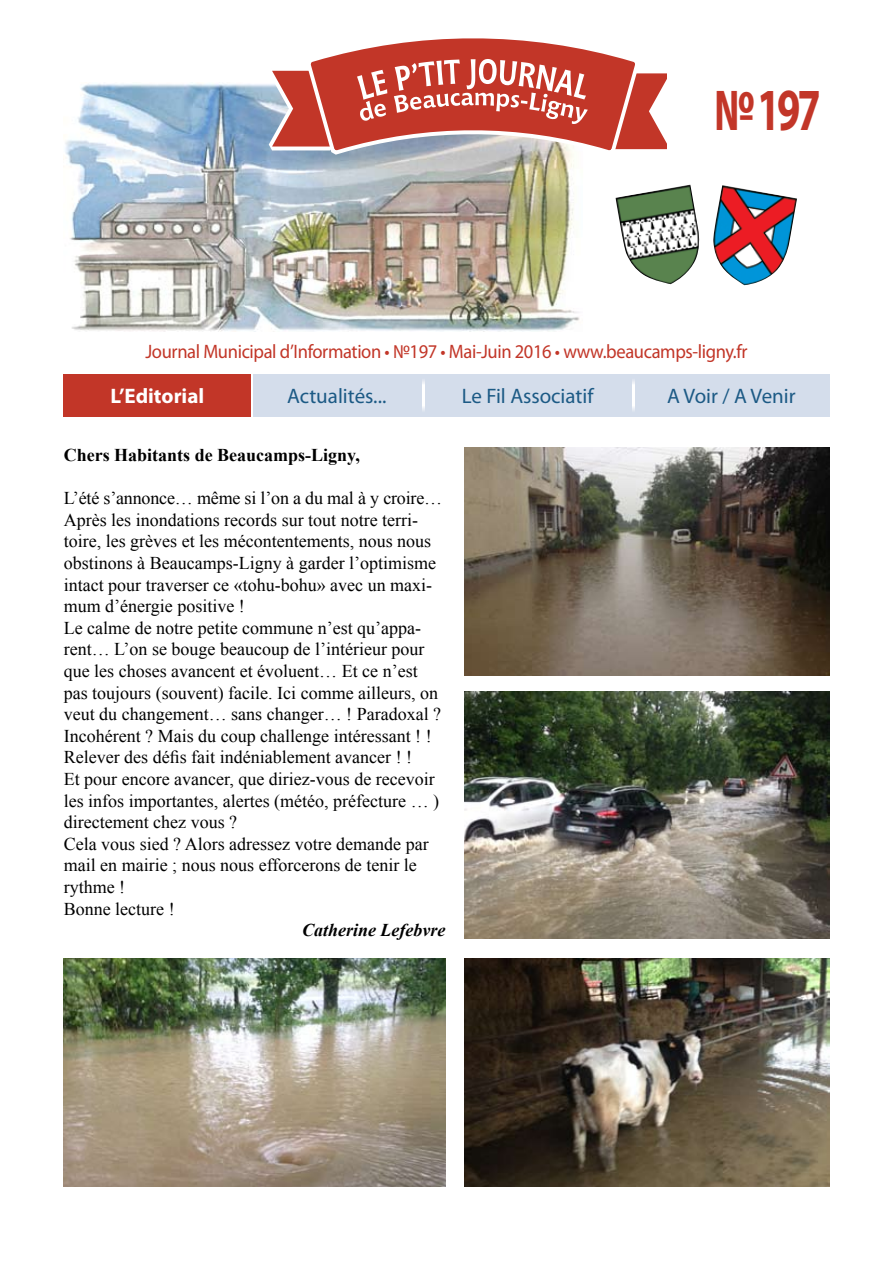
<style>
.page{position:relative;width:893px;height:1263px;background:#fff}
.page>*{position:absolute;margin:0;border:0;box-sizing:border-box;transform-origin:0 0}
.t1{font:700 60px "Myriad Pro";color:#c23628;scale:.7 1}
.t2{font:21px "Myriad Pro";color:#1c5a85}
.t3{font:700 21px "Myriad Pro";color:#fff}
.t4{font:19.5px "Myriad Pro";letter-spacing:-.02em;color:#c23628;scale:.95 1}
.t5{font:18px/21.6px "Times New Roman";color:#000}
.t6{font:700 18px "Times New Roman";color:#000}
.t7{font:italic 700 18px "Times New Roman";color:#000}
</style>
<div class="page">
<div style="left:253px;top:374px;width:577px;height:43px;background:#d4ddeb"></div>
<div style="left:64px;top:374px;width:187px;height:43px;background:#c23628"></div>
<svg style="left:423px;top:380px;width:2px;height:31px"></svg>
<svg style="left:632px;top:380px;width:3px;height:31px"></svg>
<img style="left:65px;top:83px;width:515px;height:248px">
<img style="left:615px;top:185px;width:85px;height:99px">
<img style="left:713px;top:185px;width:84px;height:100px">
<svg style="left:269px;top:38px;width:398px;height:119px"></svg>
<img style="left:465px;top:447px;width:364px;height:228px">
<img style="left:465px;top:959px;width:364px;height:227px">
<img style="left:465px;top:691px;width:364px;height:248px">
<img style="left:63px;top:958px;width:383px;height:229px">
<h1 class="t1" style="left:714px;top:71px;width:154px">№ 197</h1>
<p class="t4" style="left:145px;top:340px;width:635px">Journal Municipal d’Information • №197 • Mai-Juin 2016 • www.beaucamps-ligny.fr</p>
<p class="t3" style="left:110px;top:383px;width:95px">L’Editorial</p>
<p class="t2" style="left:287px;top:383px;width:101px">Actualités...</p>
<p class="t2" style="left:462px;top:383px;width:133px">Le Fil Associatif</p>
<p class="t2" style="left:667px;top:383px;width:130px">A Voir / A Venir</p>
<p class="t6" style="left:64px;top:442px;width:298px">Chers Habitants de Beaucamps-Ligny,</p>
<p class="t5" style="left:64px;top:487px;width:380px">L’été s’annonce… même si l’on a du mal à y croire… Après les inondations records sur tout notre terri&shy;toire, les grèves et les mécontentements, nous nous obstinons à Beaucamps-Ligny à garder l’optimisme intact pour traverser ce «tohu-bohu» avec un maxi&shy;mum d’énergie positive !<br>Le calme de notre petite commune n’est qu’appa&shy;rent… L’on se bouge beaucoup de l’intérieur pour que les choses avancent et évoluent… Et ce n’est pas toujours (souvent) facile. Ici comme ailleurs, on veut du changement… sans changer… ! Paradoxal ?<br>Incohérent ? Mais du coup challenge intéressant ! !<br>Relever des défis fait indéniablement avancer ! !<br>Et pour encore avancer, que diriez-vous de recevoir les infos importantes, alertes (météo, préfecture … ) directement chez vous ?<br>Cela vous sied ? Alors adressez votre demande par mail en mairie ; nous nous efforcerons de tenir le rythme !<br>Bonne lecture !</p>
<p class="t7" style="left:302px;top:917px;width:145px">Catherine Lefebvre</p>
</div>
